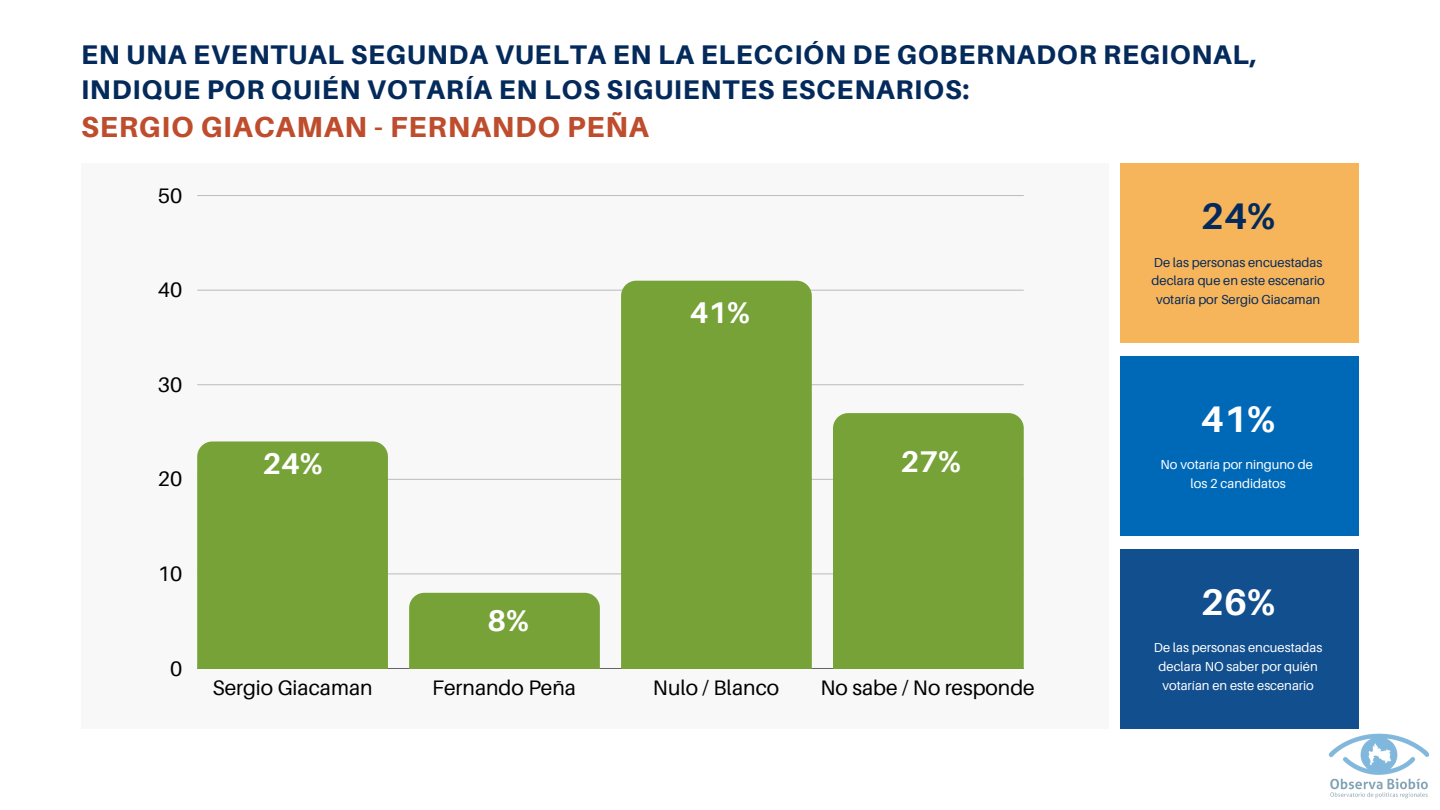
<style>
.page{position:relative;width:1440px;height:810px;background:#fff}
.page>*{position:absolute;margin:0;border:0;box-sizing:border-box;transform-origin:0 0}
.t1{font:700 37px "Aileron";color:#fff}
.t2{font:700 37px "Aileron";color:#042a5b}
.t3{font:700 30px "Aileron";color:#fff}
.t4{font:800 29px "Aileron";letter-spacing:.03em;color:#be4d2d}
.t5{font:800 27px/35.2px "Aileron";letter-spacing:.03em;color:#042a5b}
.t6{font:21px "Aileron";color:#000}
.t7{font:13px/18.8px "Aileron";color:#fff;text-align:center}
.t8{font:13px/18.8px "Aileron";color:#042a5b;text-align:center}
</style>
<div class="page">
<div style="left:81px;top:163px;width:1027px;height:566px;background:#f8f8f8"></div>
<div style="left:1121px;top:163px;width:238px;height:180px;background:#f6b45b"></div>
<div style="left:1121px;top:356px;width:238px;height:180px;background:#0069b7"></div>
<div style="left:1121px;top:549px;width:238px;height:180px;background:#124f8e"></div>
<hr style="left:197px;top:668px;width:827px;height:1px;background:#000;opacity:.6">
<hr style="left:197px;top:574px;width:827px;height:1px;background:#dfdfdf">
<hr style="left:197px;top:479px;width:827px;height:1px;background:#c5c5c5">
<hr style="left:197px;top:384px;width:827px;height:1px;background:#c9c9c9">
<hr style="left:197px;top:290px;width:827px;height:1px;background:#cfcfcf">
<hr style="left:197px;top:195px;width:827px;height:1px;background:#bebebe">
<div style="left:197px;top:441px;width:191px;height:227px;background:#76a238"></div>
<div style="left:409px;top:593px;width:191px;height:75px;background:#76a238"></div>
<div style="left:621px;top:281px;width:191px;height:387px;background:#76a238"></div>
<div style="left:833px;top:413px;width:191px;height:255px;background:#76a238"></div>
<img style="left:1328px;top:733px;width:102px;height:66px">
<p class="t5" style="left:81px;top:36px;width:1177px">EN UNA EVENTUAL SEGUNDA VUELTA EN LA ELECCIÓN DE GOBERNADOR REGIONAL,<br>INDIQUE POR QUIÉN VOTARÍA EN LOS SIGUIENTES ESCENARIOS:</p>
<p class="t4" style="left:81px;top:109px;width:569px">SERGIO GIACAMAN - FERNANDO PEÑA</p>
<p class="t6" style="left:158px;top:182px;width:26px">50</p>
<p class="t6" style="left:158px;top:277px;width:26px">40</p>
<p class="t6" style="left:158px;top:371px;width:26px">30</p>
<p class="t6" style="left:158px;top:466px;width:26px">20</p>
<p class="t6" style="left:158px;top:561px;width:26px">10</p>
<p class="t6" style="left:170px;top:655px;width:14px">0</p>
<h1 class="t3" style="left:263px;top:445px;width:62px">24%</h1>
<p class="t3" style="left:487px;top:602px;width:43px">8%</p>
<h1 class="t3" style="left:690px;top:294px;width:62px">41%</h1>
<p class="t3" style="left:901px;top:442px;width:62px">27%</p>
<p class="t6" style="left:213px;top:674px;width:162px">Sergio Giacaman</p>
<p class="t6" style="left:432px;top:674px;width:145px">Fernando Peña</p>
<p class="t6" style="left:653px;top:674px;width:128px">Nulo / Blanco</p>
<p class="t6" style="left:820px;top:674px;width:216px">No sabe / No responde</p>
<h3 class="t2" style="left:1201px;top:193px;width:76px">24%</h3>
<h2 class="t8" style="left:1152px;top:252px;width:175px">De las personas encuestadas declara que en este escenario votaría por Sergio Giacaman</h2>
<h3 class="t1" style="left:1201px;top:397px;width:76px">41%</h3>
<h3 class="t7" style="left:1161px;top:455px;width:154px">No votaría por ninguno de</h3>
<h3 class="t7" style="left:1191px;top:473px;width:97px">los 2 candidatos</h3>
<p class="t1" style="left:1201px;top:579px;width:76px">26%</p>
<h1 class="t7" style="left:1154px;top:638px;width:170px">De las personas encuestadas declara NO saber por quién votarían en este escenario</h1>
</div>
